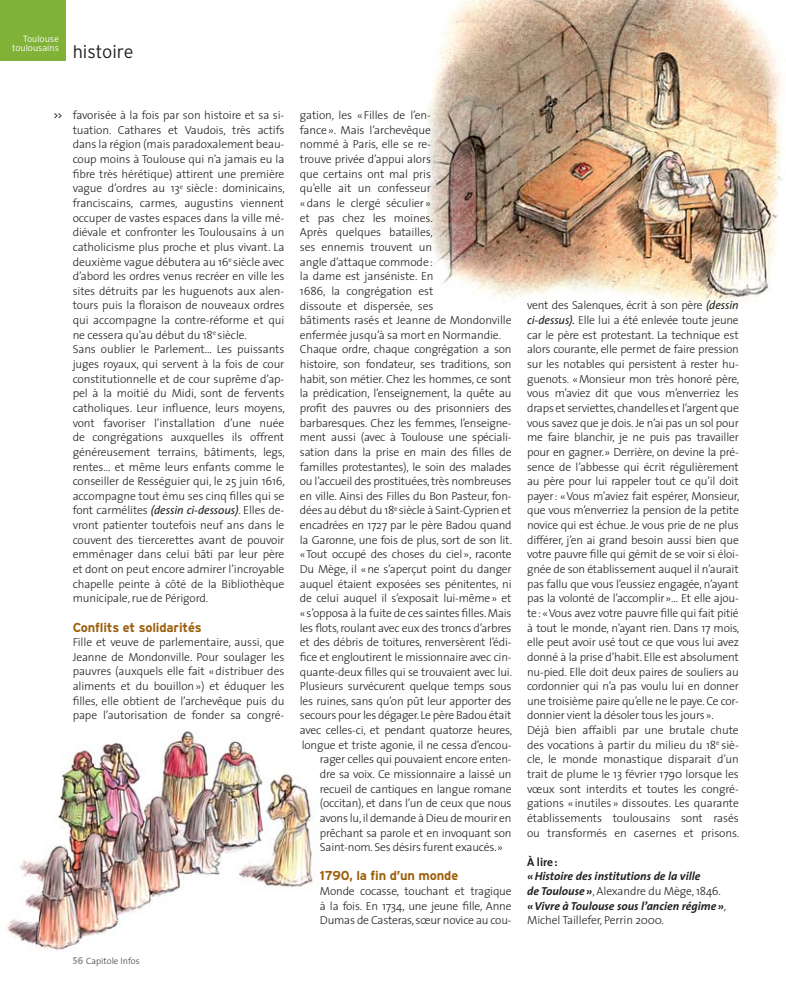
<style>
.page{position:relative;width:786px;height:987px;background:#fff}
.page>*{position:absolute;margin:0;border:0;box-sizing:border-box;transform-origin:0 0}
.t1{font:300 18.1px "Interstate";color:#231f20}
.t2{font:700 12.9px "Interstate";letter-spacing:-.01em;color:#9c5f0c}
.t3{font:300 11.6px/14.6px "The Sans";letter-spacing:-.02em;color:#231f20}
.t4{font:italic 700 11.6px/14.6px "The Sans";color:#231f20}
.t5{font:300 9px/9px "Interstate";color:#fff;text-align:right}
.t6{font:200 9px "The Sans";color:#231f20}
.t7{font:italic 600 9px "The Sans";color:#231f20}
.s1{font-weight:400;font-style:italic}
.s2{font-family:"The Sans Bold Caps";font-weight:400;font-size:10.3px;color:#939598}
.s3{font-style:normal}
.s4{font-weight:300;font-style:normal}
</style>
<div class="page">
<div style="left:0;top:0;width:66px;height:61px;background:#80b237"></div>
<img style="left:427px;top:0;width:356px;height:310px">
<img style="left:6px;top:731px;width:309px;height:221px">
<p class="t5" style="left:12px;top:36px;width:48px">Toulouse toulousains</p>
<p class="t1" style="left:73px;top:45px;width:62px">histoire</p>
<p class="t7" style="left:54px;top:111px;width:10px">&gt; &gt;</p>
<p class="t3" style="left:73px;top:109px;width:214px">favorisée à la fois par son histoire et sa si&shy;tuation. Cathares et Vaudois, très actifs dans la région (mais paradoxalement beau&shy;coup moins à Toulouse qui n’a jamais eu la fibre très hérétique) attirent une première vague d’ordres au 13<sup>e</sup> siècle : dominicains, franciscains, carmes, augustins viennent occuper de vastes espaces dans la ville mé&shy;diévale et confronter les Toulousains à un catholicisme plus proche et plus vivant. La deuxième vague débutera au 16<sup>e</sup> siècle avec d’abord les ordres venus recréer en ville les sites détruits par les huguenots aux alen&shy;tours puis la floraison de nouveaux ordres qui accompagne la contre-réforme et qui ne cessera qu’au début du 18<sup>e</sup> siècle.<br>Sans oublier le Parlement… Les puissants juges royaux, qui servent à la fois de cour constitutionnelle et de cour suprême d’ap&shy;pel à la moitié du Midi, sont de fervents catholiques. Leur influence, leurs moyens, vont favoriser l’installation d’une nuée de congrégations auxquelles ils offrent généreusement terrains, bâtiments, legs, rentes… et même leurs enfants comme le conseiller de Rességuier qui, le 25 juin 1616, accompagne tout ému ses cinq filles qui se font carmélites <span class="s1">(dessin ci-dessous)</span>. Elles de&shy;vront patienter toutefois neuf ans dans le couvent des tiercerettes avant de pouvoir emménager dans celui bâti par leur père et dont on peut encore admirer l’incroyable chapelle peinte à côté de la Bibliothèque municipale, rue de Périgord.</p>
<p class="t2" style="left:73px;top:623px;width:131px">Conflits et solidarités</p>
<p class="t3" style="left:73px;top:636px;width:213px;text-align:justify">Fille et veuve de parlementaire, aussi, que Jeanne de Mondonville. Pour soulager les pauvres (auxquels elle fait « distribuer des aliments et du bouillon ») et éduquer les filles, elle obtient de l’archevêque puis du pape l’autorisation de fonder sa congré-</p>
<p class="t6" style="left:73px;top:953px;width:69px"><span class="s2">56</span> Capitole Infos</p>
<p class="t3" style="left:300px;top:109px;width:133px">gation, les « Filles de l’en-</p>
<p class="t3" style="left:300px;top:124px;width:133px">fance ». Mais l’archevêque</p>
<p class="t3" style="left:300px;top:138px;width:133px">nommé à Paris, elle se re-</p>
<p class="t3" style="left:300px;top:153px;width:133px">trouve privée d’appui alors</p>
<p class="t3" style="left:300px;top:168px;width:133px">que certains ont mal pris</p>
<p class="t3" style="left:300px;top:182px;width:133px">qu’elle ait un confesseur</p>
<p class="t3" style="left:300px;top:197px;width:133px">« dans le clergé séculier »</p>
<p class="t3" style="left:300px;top:212px;width:134px">et pas chez les moines.</p>
<p class="t3" style="left:300px;top:226px;width:134px">Après quelques batailles,</p>
<p class="t3" style="left:300px;top:241px;width:134px">ses ennemis trouvent un</p>
<p class="t3" style="left:300px;top:256px;width:135px">angle d’attaque commode :</p>
<p class="t3" style="left:300px;top:270px;width:135px">la dame est janséniste. En</p>
<p class="t3" style="left:300px;top:285px;width:135px">1686, la congrégation est</p>
<p class="t3" style="left:300px;top:299px;width:135px">dissoute et dispersée, ses</p>
<p class="t3" style="left:300px;top:314px;width:213px">bâtiments rasés et Jeanne de Mondonville</p>
<p class="t3" style="left:300px;top:329px;width:203px">enfermée jusqu’à sa mort en Normandie.</p>
<p class="t3" style="left:300px;top:343px;width:213px">Chaque ordre, chaque congrégation a son</p>
<p class="t3" style="left:300px;top:358px;width:213px">histoire, son fondateur, ses traditions, son</p>
<p class="t3" style="left:300px;top:373px;width:213px">habit, son métier. Chez les hommes, ce sont</p>
<p class="t3" style="left:300px;top:387px;width:213px">la prédication, l’enseignement, la quête au</p>
<p class="t3" style="left:300px;top:402px;width:213px">profit des pauvres ou des prisonniers des</p>
<p class="t3" style="left:300px;top:417px;width:213px">barbaresques. Chez les femmes, l’enseigne-</p>
<p class="t3" style="left:300px;top:431px;width:213px">ment aussi (avec à Toulouse une spéciali-</p>
<p class="t3" style="left:300px;top:446px;width:213px">sation dans la prise en main des filles de</p>
<p class="t3" style="left:300px;top:461px;width:213px">familles protestantes), le soin des malades</p>
<p class="t3" style="left:300px;top:475px;width:213px">ou l’accueil des prostituées, très nombreuses</p>
<p class="t3" style="left:300px;top:490px;width:213px">en ville. Ainsi des Filles du Bon Pasteur, fon-</p>
<p class="t3" style="left:300px;top:504px;width:213px">dées au début du 18<sup>e</sup> siècle à Saint-Cyprien et</p>
<p class="t3" style="left:300px;top:519px;width:213px">encadrées en 1727 par le père Badou quand</p>
<p class="t3" style="left:300px;top:534px;width:214px">la Garonne, une fois de plus, sort de son lit.</p>
<p class="t3" style="left:300px;top:548px;width:213px">« Tout occupé des choses du ciel », raconte</p>
<p class="t3" style="left:300px;top:563px;width:213px">Du Mège, il « ne s’aperçut point du danger</p>
<p class="t3" style="left:300px;top:578px;width:213px">auquel étaient exposées ses pénitentes, ni</p>
<p class="t3" style="left:300px;top:592px;width:213px">de celui auquel il s’exposait lui-même » et</p>
<p class="t3" style="left:300px;top:607px;width:213px">« s’opposa à la fuite de ces saintes filles. Mais</p>
<p class="t3" style="left:300px;top:622px;width:213px">les flots, roulant avec eux des troncs d’arbres</p>
<p class="t3" style="left:300px;top:636px;width:213px">et des débris de toitures, renversèrent l’édi-</p>
<p class="t3" style="left:300px;top:651px;width:213px">fice et engloutirent le missionnaire avec cin-</p>
<p class="t3" style="left:300px;top:665px;width:214px">quante-deux filles qui se trouvaient avec lui.</p>
<p class="t3" style="left:300px;top:680px;width:213px">Plusieurs survécurent quelque temps sous</p>
<p class="t3" style="left:300px;top:695px;width:213px">les ruines, sans qu’on pût leur apporter des</p>
<p class="t3" style="left:300px;top:709px;width:213px">secours pour les dégager. Le père Badou était</p>
<p class="t3" style="left:300px;top:724px;width:214px">avec celles-ci, et pendant quatorze heures,</p>
<p class="t3" style="left:302px;top:739px;width:211px">longue et triste agonie, il ne cessa d’encou-</p>
<p class="t3" style="left:320px;top:753px;width:193px">rager celles qui pouvaient encore enten-</p>
<p class="t3" style="left:320px;top:768px;width:193px">dre sa voix. Ce missionnaire a laissé un</p>
<p class="t3" style="left:320px;top:783px;width:193px">recueil de cantiques en langue romane</p>
<p class="t3" style="left:320px;top:797px;width:193px">(occitan), et dans l’un de ceux que nous</p>
<p class="t3" style="left:320px;top:812px;width:193px">avons lu, il demande à Dieu de mourir en</p>
<p class="t3" style="left:320px;top:827px;width:193px">prêchant sa parole et en invoquant son</p>
<p class="t3" style="left:320px;top:841px;width:184px">Saint-nom. Ses désirs furent exaucés. »</p>
<p class="t2" style="left:320px;top:871px;width:140px">1790, la fin d’un monde</p>
<p class="t3" style="left:320px;top:885px;width:193px;text-align:justify">Monde cocasse, touchant et tragique à la fois. En 1734, une jeune fille, Anne Dumas de Casteras, sœur novice au cou-</p>
<p class="t3" style="left:527px;top:299px;width:214px">vent des Salenques, écrit à son père <span class="s1">(dessin ci-dessus).</span> Elle lui a été enlevée toute jeune car le père est protestant. La technique est alors courante, elle permet de faire pression sur les notables qui persistent à rester hu&shy;guenots. « Monsieur mon très honoré père, vous m’aviez dit que vous m’enverriez les draps et serviettes, chandelles et l’argent que vous savez que je dois. Je n’ai pas un sol pour me faire blanchir, je ne puis pas travailler pour en gagner. » Derrière, on devine la pré&shy;sence de l’abbesse qui écrit régulièrement au père pour lui rappeler tout ce qu’il doit payer : « Vous m’aviez fait espérer, Monsieur, que vous m’enverriez la pension de la petite novice qui est échue. Je vous prie de ne plus différer, j’en ai grand besoin aussi bien que votre pauvre fille qui gémit de se voir si éloi&shy;gnée de son établissement auquel il n’aurait pas fallu que vous l’eussiez engagée, n’ayant pas la volonté de l’accomplir »… Et elle ajou&shy;te : « Vous avez votre pauvre fille qui fait pitié à tout le monde, n’ayant rien. Dans 17 mois, elle peut avoir usé tout ce que vous lui avez donné à la prise d’habit. Elle est absolument nu-pied. Elle doit deux paires de souliers au cordonnier qui n’a pas voulu lui en donner une troisième paire qu’elle ne le paye. Ce cor&shy;donnier vient la désoler tous les jours ».<br>Déjà bien affaibli par une brutale chute des vocations à partir du milieu du 18<sup>e</sup> siè&shy;cle, le monde monastique disparait d’un trait de plume le 13 février 1790 lorsque les vœux sont interdits et toutes les congré&shy;gations « inutiles » dissoutes. Les quarante établissements toulousains sont rasés ou transformés en casernes et prisons.</p>
<p class="t4" style="left:527px;top:855px;width:201px"><span class="s3">À lire :<br></span>« Histoire des institutions de la ville<br>de Toulouse »<span class="s4">, Alexandre du Mège, 1846. </span>« Vivre à Toulouse sous l’ancien régime »<span class="s4">,<br>Michel Taillefer, Perrin 2000.</span></p>
</div>
